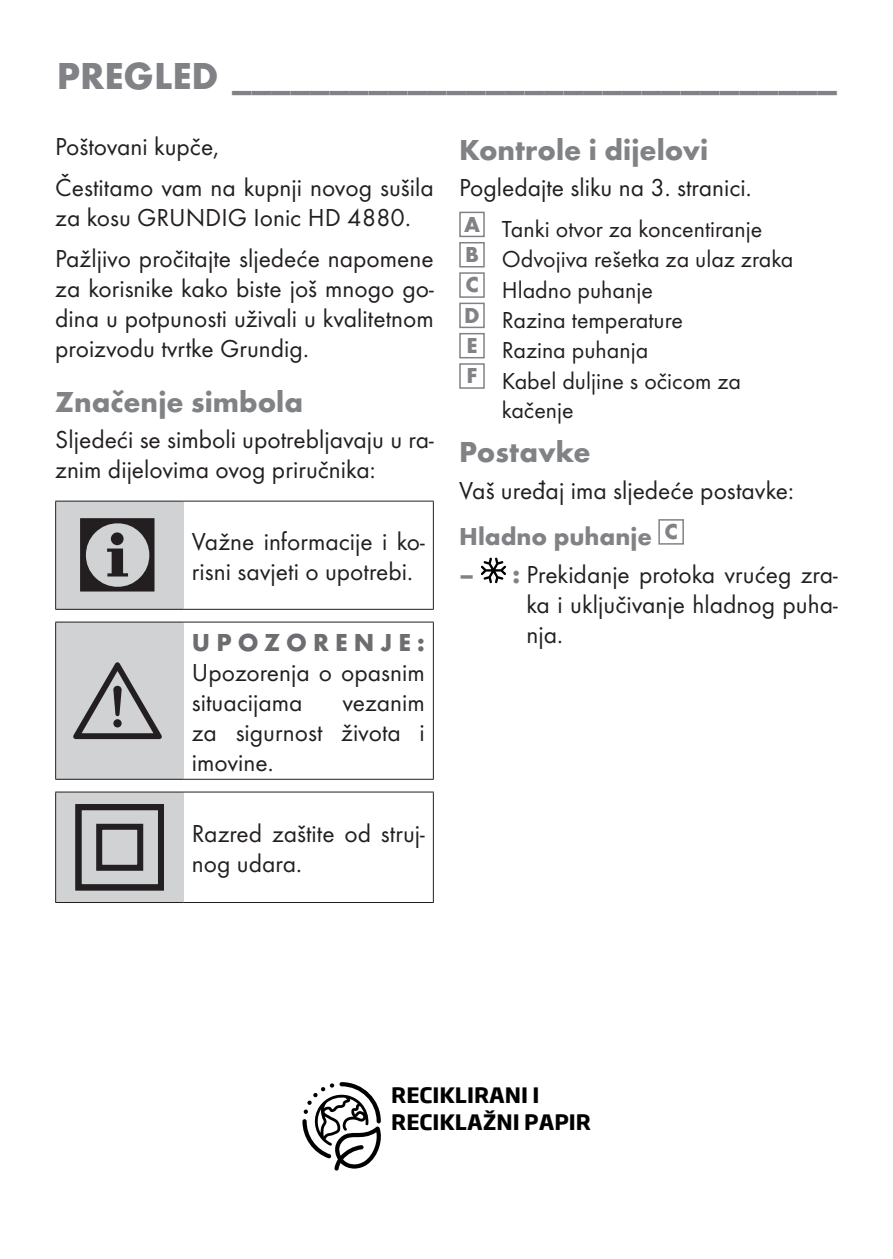
<style>
.page{position:relative;width:893px;height:1259px;background:#fff}
.page>*{position:absolute;margin:0;border:0;box-sizing:border-box;transform-origin:0 0}
.t1{font:108px "ZIWARNUN";color:#231f20}
.t2{font:96px "ZIWARNUN";color:#231f20}
.Unite_Baslik{font:700 39px "Futura TOT";color:#808285}
.Alt_Baslik_Icerik{font:700 30px "Futura TOT";color:#808285}
.Duz_Metin{font:25.5px/30px "Futura TOT Boo";color:#231f20}
.Duz_metin_not{font:700 25.5px "Futura TOT";color:#808285}
.Kontroller_ve_parcal{font:24px/28.8px "Futura TOT Boo";color:#231f20}
.Duz_metin_kutu_harfl{font:700 22.5px "Futura TOT";color:#808285}
.t3{font:700 21px/27px "Soho Gothic Pro";color:#000}
.s1{font-family:"Futura TOT";font-weight:700;color:#6c6d70}
.s2{font-family:"Futura TOT";font-weight:700;color:#808285}
</style>
<div class="page">
<div style="left:56px;top:501px;width:127px;height:108px;background:#d1d2d4"></div>
<hr style="left:55px;top:500px;width:128px;height:1px;background:#231f20">
<hr style="left:183px;top:500px;width:251px;height:1px;background:#231f20">
<hr style="left:55px;top:501px;width:1px;height:108px;background:#231f20">
<hr style="left:433px;top:501px;width:1px;height:108px;background:#231f20">
<hr style="left:55px;top:609px;width:128px;height:1px;background:#231f20">
<hr style="left:183px;top:609px;width:251px;height:1px;background:#231f20">
<div style="left:56px;top:622px;width:127px;height:157px;background:#d1d2d4"></div>
<hr style="left:55px;top:621px;width:128px;height:1px;background:#231f20">
<hr style="left:183px;top:621px;width:251px;height:1px;background:#231f20">
<hr style="left:55px;top:622px;width:1px;height:157px;background:#231f20">
<hr style="left:433px;top:622px;width:1px;height:157px;background:#231f20">
<hr style="left:55px;top:779px;width:128px;height:1px;background:#231f20">
<hr style="left:183px;top:779px;width:251px;height:1px;background:#231f20">
<div style="left:56px;top:792px;width:127px;height:110px;background:#d1d2d4"></div>
<hr style="left:55px;top:791px;width:128px;height:1px;background:#231f20">
<hr style="left:183px;top:791px;width:251px;height:1px;background:#231f20">
<hr style="left:55px;top:792px;width:1px;height:110px;background:#231f20">
<hr style="left:433px;top:792px;width:1px;height:110px;background:#231f20">
<hr style="left:55px;top:902px;width:128px;height:1px;background:#231f20">
<hr style="left:183px;top:902px;width:251px;height:1px;background:#231f20">
<svg style="left:75px;top:804px;width:89px;height:87px"></svg>
<div style="left:459px;top:212px;width:26px;height:25px;border:2px solid #808285"></div>
<div style="left:459px;top:242px;width:26px;height:25px;border:2px solid #808285"></div>
<div style="left:459px;top:272px;width:26px;height:26px;border:2px solid #808285"></div>
<div style="left:459px;top:303px;width:26px;height:25px;border:2px solid #808285"></div>
<div style="left:459px;top:333px;width:26px;height:25px;border:2px solid #808285"></div>
<div style="left:459px;top:363px;width:26px;height:26px;border:2px solid #808285"></div>
<div style="left:658px;top:519px;width:26px;height:25px;border:2px solid #808285"></div>
<svg style="left:481px;top:557px;width:25px;height:26px"></svg>
<svg style="left:302px;top:1082px;width:79px;height:88px"></svg>
<p class="Unite_Baslik" style="left:57px;top:52px;width:781px">PREGLED________________________________</p>
<p class="Duz_Metin" style="left:55px;top:132px;width:165px">Poštovani kupče,</p>
<p class="Duz_Metin" style="left:55px;top:172px;width:380px">Čestitamo vam na kupnji novog sušila za kosu GRUNDIG Ionic HD 4880.</p>
<p class="Duz_Metin" style="left:55px;top:243px;width:380px;text-align:justify">Pažljivo pročitajte sljedeće napomene za korisnike kako biste još mnogo go&shy;dina u potpunosti uživali u kvalitetnom proizvodu tvrtke Grundig.</p>
<p class="Alt_Baslik_Icerik" style="left:55px;top:383px;width:249px">Značenje simbola</p>
<p class="Duz_Metin" style="left:55px;top:424px;width:380px">Sljedeći se simboli upotrebljavaju u ra&shy;znim dijelovima ovog priručnika:</p>
<p class="t1" style="left:74px;top:498px;width:94px">C</p>
<p class="Duz_Metin" style="left:192px;top:526px;width:234px">Važne informacije i ko&shy;risni savjeti o upotrebi.</p>
<p class="t2" style="left:73px;top:650px;width:94px">A</p>
<p class="Duz_Metin" style="left:192px;top:627px;width:234px;text-align:justify"><span class="s1">UPOZORENJE:<br></span>Upozorenja o opasnim situacijama</p>
<p class="Duz_Metin" style="left:192px;top:687px;width:234px;text-align:justify;text-indent:151px">vezanim za sigurnost života i imovine.</p>
<p class="Duz_Metin" style="left:192px;top:818px;width:234px">Razred zaštite od struj&shy;nog udara.</p>
<p class="Alt_Baslik_Icerik" style="left:459px;top:131px;width:250px">Kontrole i dijelovi</p>
<p class="Duz_Metin" style="left:459px;top:172px;width:294px">Pogledajte sliku na 3. stranici.</p>
<p class="Duz_metin_kutu_harfl" style="left:464px;top:210px;width:17px">A</p>
<p class="Kontroller_ve_parcal" style="left:502px;top:215px;width:262px">Tanki otvor za koncentiranje</p>
<p class="Duz_metin_kutu_harfl" style="left:465px;top:241px;width:15px">B</p>
<p class="Kontroller_ve_parcal" style="left:502px;top:245px;width:293px">Odvojiva rešetka za ulaz zraka</p>
<p class="Duz_metin_kutu_harfl" style="left:465px;top:271px;width:15px">C</p>
<p class="Kontroller_ve_parcal" style="left:502px;top:275px;width:153px">Hladno puhanje</p>
<p class="Duz_metin_kutu_harfl" style="left:464px;top:301px;width:17px">D</p>
<p class="Kontroller_ve_parcal" style="left:502px;top:305px;width:183px">Razina temperature</p>
<p class="Duz_metin_kutu_harfl" style="left:466px;top:332px;width:13px">E</p>
<p class="Kontroller_ve_parcal" style="left:502px;top:336px;width:148px">Razina puhanja</p>
<p class="Duz_metin_kutu_harfl" style="left:467px;top:362px;width:12px">F</p>
<p class="Kontroller_ve_parcal" style="left:502px;top:366px;width:241px">Kabel duljine s očicom za kačenje</p>
<p class="Alt_Baslik_Icerik" style="left:459px;top:433px;width:133px">Postavke</p>
<p class="Duz_Metin" style="left:459px;top:475px;width:336px">Vaš uređaj ima sljedeće postavke:</p>
<p class="Duz_metin_not" style="left:459px;top:520px;width:194px">Hladno puhanje</p>
<p class="Duz_metin_kutu_harfl" style="left:664px;top:518px;width:15px">C</p>
<p class="Duz_Metin" style="left:526px;top:559px;width:313px;text-align:justify;text-indent:-67px"><span class="s2">– :</span> Prekidanje protoka vrućeg zra&shy;ka i uključivanje hladnog puha&shy;nja.</p>
<p class="t3" style="left:391px;top:1079px;width:201px">RECIKLIRANI I<br>RECIKLAŽNI PAPIR</p>
</div>
